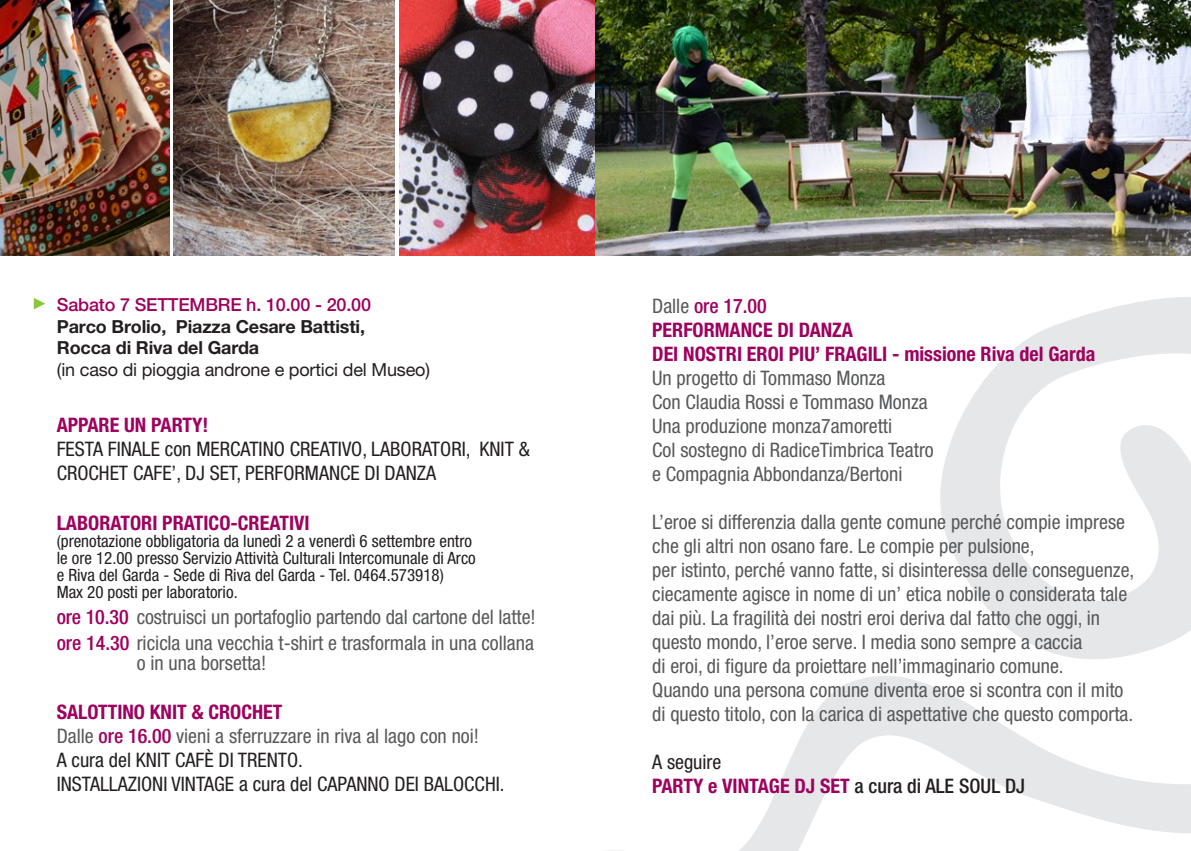
<style>
.page{position:relative;width:1191px;height:851px;background:#fff}
.page>*{position:absolute;margin:0;border:0;box-sizing:border-box;transform-origin:0 0}
.t1{font:condensed 20px/24px "Helvetica Neue LT Std";color:#57585a}
.t2{font:condensed 20px/24px "Helvetica Neue LT Std";color:#231f20}
.t3{font:700 condensed 20px "Helvetica Neue LT Std";color:#9e015e}
.t4{font:500 condensed 20px "Helvetica Neue LT Std";color:#9e015e}
.t5{font:700 18px "Helvetica Neue LT Std";letter-spacing:-.01em;color:#231f20}
.t6{font:18px "Helvetica Neue LT Std";letter-spacing:-.01em;color:#231f20}
.t7{font:500 18px "Helvetica Neue LT Std";letter-spacing:-.01em;color:#9e015e}
.t8{font:condensed 17px/17.2px "Helvetica Neue LT Std";color:#231f20}
.s1{font-weight:500;color:#9e015e}
.s2{font-weight:400;color:#57585a}
.s3{font-weight:500;color:#231f20}
</style>
<div class="page">
<svg style="left:740px;top:297px;width:451px;height:553px"></svg>
<svg style="left:34px;top:298px;width:11px;height:11px"></svg>
<img style="left:399px;top:0;width:792px;height:255px">
<img style="left:174px;top:0;width:221px;height:255px">
<img style="left:0;top:0;width:169px;height:255px">
<p class="t7" style="left:57px;top:294px;width:316px">Sabato 7 SETTEMBRE h. 10.00 - 20.00</p>
<p class="t5" style="left:57px;top:315px;width:309px">Parco Brolio, Piazza Cesare Battisti,</p>
<p class="t5" style="left:57px;top:336px;width:204px">Rocca di Riva del Garda</p>
<p class="t6" style="left:57px;top:358px;width:374px">(in caso di pioggia androne e portici del Museo)</p>
<p class="t3" style="left:57px;top:413px;width:153px">APPARE UN PARTY!</p>
<p class="t2" style="left:57px;top:437px;width:474px">FESTA FINALE con MERCATINO CREATIVO, LABORATORI, KNIT &amp;<br>CROCHET CAFE’, DJ SET, PERFORMANCE DI DANZA</p>
<p class="t3" style="left:57px;top:510px;width:254px">LABORATORI PRATICO-CREATIVI</p>
<p class="t8" style="left:57px;top:532px;width:420px">(prenotazione obbligatoria da lunedì 2 a venerdì 6 settembre entro le ore 12.00 presso Servizio Attività Culturali Intercomunale di Arco e Riva del Garda - Sede di Riva del Garda - Tel. 0464.573918)<br>Max 20 posti per laboratorio.</p>
<p class="t1" style="left:57px;top:605px;width:480px"><span class="s1">ore 10.30</span> costruisci un portafoglio partendo dal cartone del latte!</p>
<p class="t1" style="left:137px;top:632px;width:399px;line-height:20px;text-indent:-80px"><span class="s1">ore 14.30</span> ricicla una vecchia t-shirt e trasformala in una collana o in una borsetta!</p>
<p class="t3" style="left:57px;top:700px;width:227px">SALOTTINO KNIT &amp; CROCHET</p>
<p class="t1" style="left:57px;top:724px;width:424px">Dalle <span class="s1">ore 16.00</span> vieni a sferruzzare in riva al lago con noi!</p>
<p class="t2" style="left:57px;top:748px;width:248px">A cura del KNIT CAFÈ DI TRENTO.</p>
<p class="t2" style="left:57px;top:772px;width:449px">INSTALLAZIONI VINTAGE a cura del CAPANNO DEI BALOCCHI.</p>
<p class="t4" style="left:652px;top:294px;width:116px"><span class="s2">Dalle</span> ore 17.00</p>
<p class="t3" style="left:652px;top:317px;width:202px">PERFORMANCE DI DANZA</p>
<p class="t3" style="left:652px;top:341px;width:445px">DEI NOSTRI EROI PIU’ FRAGILI - missione Riva del Garda</p>
<p class="t1" style="left:652px;top:365px;width:235px">Un progetto di Tommaso Monza</p>
<p class="t1" style="left:652px;top:389px;width:277px">Con Claudia Rossi e Tommaso Monza</p>
<p class="t1" style="left:652px;top:413px;width:241px">Una produzione monza7amoretti</p>
<p class="t1" style="left:652px;top:437px;width:283px">Col sostegno di RadiceTimbrica Teatro</p>
<p class="t1" style="left:652px;top:461px;width:252px">e Compagnia Abbondanza/Bertoni</p>
<p class="t1" style="left:652px;top:509px;width:474px">L’eroe si differenzia dalla gente comune perché compie imprese che gli altri non osano fare. Le compie per pulsione,</p>
<p class="t1" style="left:652px;top:557px;width:484px">per istinto, perché vanno fatte, si disinteressa delle conseguenze, ciecamente agisce in nome di un’ etica nobile o considerata tale dai più. La fragilità dei nostri eroi deriva dal fatto che oggi, in questo mondo, l’eroe serve. I media sono sempre a caccia</p>
<p class="t1" style="left:652px;top:653px;width:413px">di eroi, di figure da proiettare nell’immaginario comune.</p>
<p class="t1" style="left:652px;top:677px;width:482px">Quando una persona comune diventa eroe si scontra con il mito di questo titolo, con la carica di aspettative che questo comporta.</p>
<p class="t2" style="left:652px;top:749px;width:71px">A seguire</p>
<p class="t3" style="left:652px;top:773px;width:374px">PARTY e VINTAGE DJ SET <span class="s3">a cura di ALE SOUL DJ</span></p>
</div>
